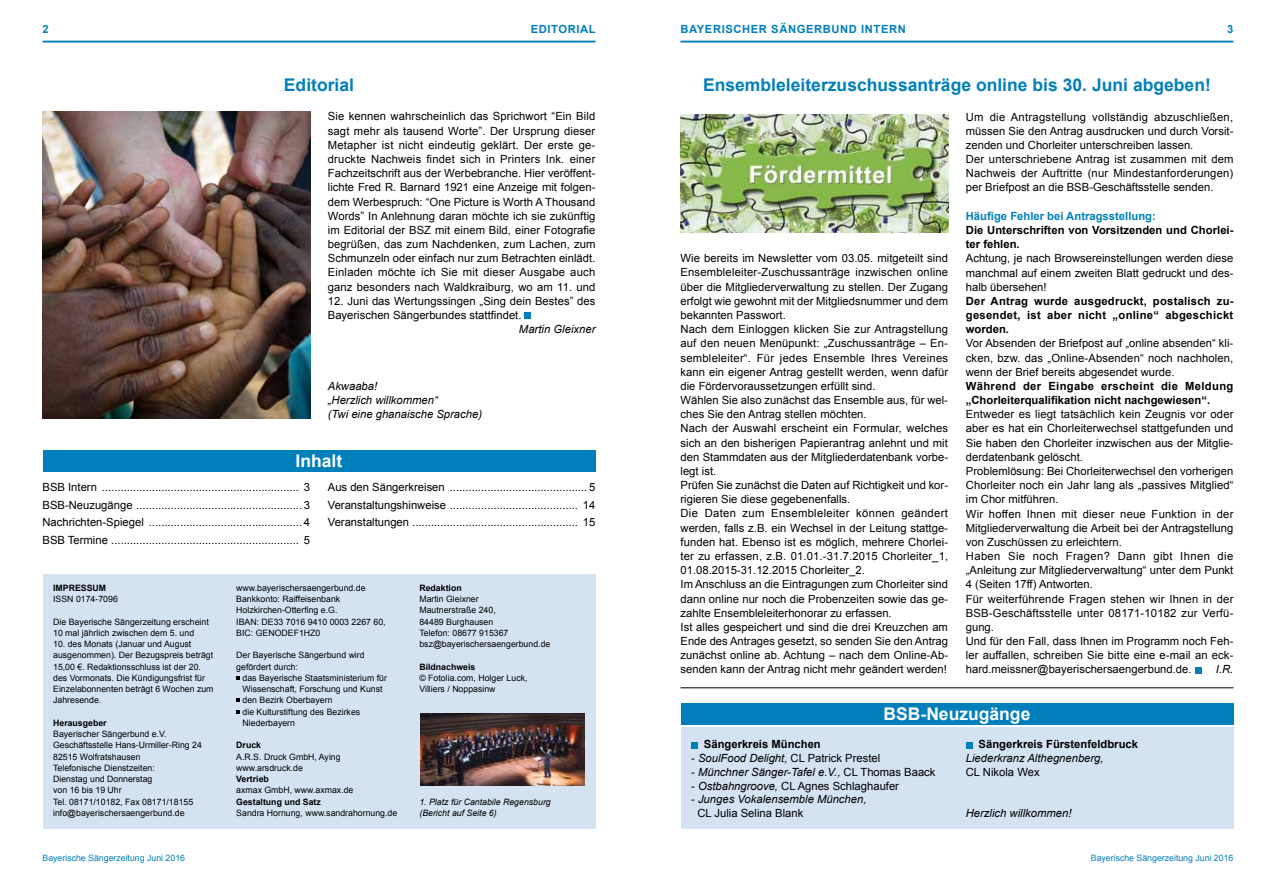
<style>
.page{position:relative;width:1276px;height:886px;background:#fff}
.page>*{position:absolute;margin:0;border:0;box-sizing:border-box;transform-origin:0 0}
.t1{font:700 17.5px "Arial";color:#007fba}
.t2{font:700 17.5px "Arial";color:#fff}
.t3{font:11.25px/14.1px "Arial";color:#000;text-align:justify}
.t4{font:700 11.25px/14.1px "Arial";letter-spacing:.005em;color:#000}
.t5{font:italic 11.25px/14.1px "Arial";color:#000}
.t6{font:700 11.25px "Arial";letter-spacing:.05em;color:#007fba}
.t7{font:700 11.25px "Arial";color:#007fba}
.t8{font:8.75px/11.2px "Arial";color:#000}
.t9{font:700 8.75px "Arial";color:#000}
.t10{font:8.75px "Arial";color:#007fba}
.t11{font:italic 8.75px/11.2px "Arial";color:#000}
.s1{font-style:italic}
.s2{font-style:normal}
</style>
<div class="page">
<hr style="left:43px;top:41px;width:552px;height:2px;background:#007fba">
<hr style="left:680px;top:41px;width:553px;height:2px;background:#007fba">
<div style="left:43px;top:574px;width:552px;height:255px;background:#d4e2f2"></div>
<svg style="left:236px;top:676px;width:4px;height:3px"></svg>
<svg style="left:236px;top:698px;width:4px;height:4px"></svg>
<svg style="left:236px;top:710px;width:4px;height:3px"></svg>
<div style="left:43px;top:451px;width:552px;height:21px;background:#007fba"></div>
<img style="left:421px;top:713px;width:164px;height:73px">
<div style="left:525px;top:312px;width:6px;height:7px;background:#007fba"></div>
<img style="left:43px;top:112px;width:267px;height:306px">
<div style="left:1194px;top:667px;width:7px;height:6px;background:#007fba"></div>
<img style="left:680px;top:114px;width:268px;height:118px">
<div style="left:680px;top:703px;width:553px;height:22px;background:#007fba"></div>
<div style="left:680px;top:728px;width:553px;height:101px;background:#d4e2f2"></div>
<svg style="left:691px;top:742px;width:6px;height:6px"></svg>
<svg style="left:966px;top:742px;width:6px;height:6px"></svg>
<hr style="left:680px;top:687px;width:553px;height:1px;background:#000">
<p class="t6" style="left:43px;top:22px;width:8px">2</p>
<p class="t6" style="left:531px;top:22px;width:66px">EDITORIAL</p>
<p class="t6" style="left:680px;top:22px;width:227px">BAYERISCHER SÄNGERBUND INTERN</p>
<p class="t6" style="left:1227px;top:22px;width:8px">3</p>
<h1 class="t1" style="left:284px;top:73px;width:72px">Editorial</h1>
<p class="t3" style="left:328px;top:110px;width:269px">Sie kennen wahrscheinlich das Sprichwort “Ein Bild sagt mehr als tausend Worte”. Der Ursprung dieser Metapher ist nicht eindeutig geklärt. Der erste ge&shy;druckte Nachweis findet sich in Printers Ink. einer Fachzeitschrift aus der Werbebranche. Hier veröffent&shy;lichte Fred R. Barnard 1921 eine Anzeige mit folgen&shy;dem Werbespruch: “One Picture is Worth A Thousand Words” In Anlehnung daran möchte ich sie zukünftig im Editorial der BSZ mit einem Bild, einer Fotografie begrüßen, das zum Nachdenken, zum Lachen, zum Schmunzeln oder einfach nur zum Betrachten einlädt.<br>Einladen möchte ich Sie mit dieser Ausgabe auch ganz besonders nach Waldkraiburg, wo am 11. und</p>
<p class="t3" style="left:328px;top:294px;width:269px">12. Juni das Wertungssingen „Sing dein Bestes” des<br>Bayerischen Sängerbundes stattfindet.</p>
<p class="t5" style="left:519px;top:322px;width:78px">Martin Gleixner</p>
<p class="t5" style="left:328px;top:379px;width:156px">Akwaaba!<br>„Herzlich willkommen“<br>(Twi eine ghanaische Sprache)</p>
<h1 class="t2" style="left:296px;top:449px;width:48px">Inhalt</h1>
<p class="t3" style="left:43px;top:478px;width:269px;line-height:17.5px">BSB Intern ............................................................... 3<br>BSB-Neuzugänge ..................................................... 3<br>Nachrichten-Spiegel ................................................. 4<br>BSB Termine ............................................................ 5</p>
<p class="t3" style="left:328px;top:478px;width:269px;line-height:17.5px">Aus den Sängerkreisen ............................................ 5<br>Veranstaltungshinweise ......................................... 14<br>Veranstaltungen ..................................................... 15</p>
<p class="t9" style="left:53px;top:582px;width:54px">IMPRESSUM</p>
<p class="t8" style="left:53px;top:593px;width:66px">ISSN 0174-7096</p>
<p class="t8" style="left:53px;top:616px;width:157px">Die Bayerische Sängerzeitung erscheint<br>10 mal jährlich zwischen dem 5. und</p>
<p class="t8" style="left:53px;top:638px;width:162px">10. des Monats (Januar und August ausgenommen). Der Bezugspreis beträgt 15,00 €. Redaktionsschluss ist der 20. des Vormonats. Die Kündigungsfrist für Einzelabonnenten beträgt 6 Wochen zum Jahresende.</p>
<p class="t9" style="left:53px;top:717px;width:55px">Herausgeber</p>
<p class="t8" style="left:53px;top:728px;width:150px">Bayerischer Sängerbund e.V.<br>Geschäftsstelle Hans-Urmiller-Ring 24<br>82515 Wolfratshausen<br>Telefonische Dienstzeiten:<br>Dienstag und Donnerstag<br>von 16 bis 19 Uhr<br>Tel. 08171/10182, Fax 08171/18155 info@bayerischersaengerbund.de</p>
<p class="t8" style="left:236px;top:582px;width:151px">www.bayerischersaengerbund.de<br>Bankkonto: Raiffeisenbank<br>Holzkirchen-Otterfing e.G.<br>IBAN: DE33 7016 9410 0003 2267 60,<br>BIC: GENODEF1HZ0</p>
<p class="t8" style="left:236px;top:650px;width:130px">Der Bayerische Sängerbund wird gefördert durch:</p>
<p class="t8" style="left:242px;top:672px;width:146px">das Bayerische Staatsministerium für<br>Wissenschaft, Forschung und Kunst den Bezirk Oberbayern<br>die Kulturstiftung des Bezirkes<br>Niederbayern</p>
<p class="t9" style="left:236px;top:739px;width:26px">Druck</p>
<p class="t8" style="left:236px;top:751px;width:106px">A.R.S. Druck GmbH, Aying www.arsdruck.de</p>
<p class="t9" style="left:236px;top:773px;width:34px">Vertrieb</p>
<p class="t8" style="left:236px;top:785px;width:119px">axmax GmbH, www.axmax.de</p>
<p class="t9" style="left:236px;top:796px;width:86px">Gestaltung und Satz</p>
<p class="t8" style="left:236px;top:807px;width:162px">Sandra Hornung, www.sandrahornung.de</p>
<p class="t9" style="left:419px;top:582px;width:44px">Redaktion</p>
<p class="t8" style="left:419px;top:593px;width:132px">Martin Gleixner<br>Mautnerstraße 240,<br>84489 Burghausen<br>Telefon: 08677 915367 bsz@bayerischersaengerbund.de</p>
<p class="t9" style="left:419px;top:661px;width:57px">Bildnachweis</p>
<p class="t8" style="left:419px;top:672px;width:110px">© Fotolia.com, Holger Luck,<br>Villiers / Noppasinw</p>
<p class="t11" style="left:419px;top:796px;width:133px">1. Platz für Cantabile Regensburg (Bericht auf Seite 6)</p>
<h1 class="t1" style="left:703px;top:73px;width:509px">Ensembleleiterzuschussanträge online bis 30. Juni abgeben!</h1>
<p class="t3" style="left:680px;top:251px;width:269px;text-align:left">Wie bereits im Newsletter vom 03.05. mitgeteilt sind Ensembleleiter-Zuschussanträge inzwischen online über die Mitgliederverwaltung zu stellen. Der Zugang erfolgt wie gewohnt mit der Mitgliedsnummer und dem bekannten Passwort.<br>Nach dem Einloggen klicken Sie zur Antragstellung auf den neuen Menüpunkt: „Zuschussanträge – En&shy;sembleleiter“. Für jedes Ensemble Ihres Vereines kann ein eigener Antrag gestellt werden, wenn dafür die Fördervoraussetzungen erfüllt sind.<br>Wählen Sie also zunächst das Ensemble aus, für wel&shy;ches Sie den Antrag stellen möchten.<br>Nach der Auswahl erscheint ein Formular, welches sich an den bisherigen Papierantrag anlehnt und mit den Stammdaten aus der Mitgliederdatenbank vorbe&shy;legt ist.<br>Prüfen Sie zunächst die Daten auf Richtigkeit und kor&shy;rigieren Sie diese gegebenenfalls.<br>Die Daten zum Ensembleleiter können geändert werden, falls z.B. ein Wechsel in der Leitung stattge&shy;funden hat. Ebenso ist es möglich, mehrere Chorlei&shy;ter zu erfassen, z.B. 01.01.-31.7.2015 Chorleiter_1, 01.08.2015-31.12.2015 Chorleiter_2.<br>Im Anschluss an die Eintragungen zum Chorleiter sind dann online nur noch die Probenzeiten sowie das ge&shy;zahlte Ensembleleiterhonorar zu erfassen.<br>Ist alles gespeichert und sind die drei Kreuzchen am Ende des Antrages gesetzt, so senden Sie den Antrag zunächst online ab. Achtung – nach dem Online-Ab&shy;senden kann der Antrag nicht mehr geändert werden!</p>
<p class="t3" style="left:966px;top:110px;width:269px;text-align:left">Um die Antragstellung vollständig abzuschließen, müssen Sie den Antrag ausdrucken und durch Vorsit&shy;zenden und Chorleiter unterschreiben lassen.<br>Der unterschriebene Antrag ist zusammen mit dem Nachweis der Auftritte (nur Mindestanforderungen) per Briefpost an die BSB-Geschäftsstelle senden.</p>
<p class="t7" style="left:966px;top:208px;width:191px">Häufige Fehler bei Antragsstellung:</p>
<p class="t4" style="left:966px;top:223px;width:269px">Die Unterschriften von Vorsitzenden und Chorlei&shy;ter fehlen.</p>
<p class="t3" style="left:966px;top:251px;width:269px">Achtung, je nach Browsereinstellungen werden diese manchmal auf einem zweiten Blatt gedruckt und des&shy;halb übersehen!</p>
<p class="t4" style="left:966px;top:294px;width:269px;text-align:justify">Der Antrag wurde ausgedruckt, postalisch zu&shy;gesendet, ist aber nicht „online“ abgeschickt worden.</p>
<p class="t3" style="left:966px;top:336px;width:269px">Vor Absenden der Briefpost auf „online absenden“ kli&shy;cken, bzw. das „Online-Absenden“ noch nachholen, wenn der Brief bereits abgesendet wurde.</p>
<p class="t4" style="left:966px;top:379px;width:269px">Während der Eingabe erscheint die Meldung „Chorleiterqualifikation nicht nachgewiesen“.</p>
<p class="t3" style="left:966px;top:407px;width:269px;text-align:left">Entweder es liegt tatsächlich kein Zeugnis vor oder aber es hat ein Chorleiterwechsel stattgefunden und Sie haben den Chorleiter inzwischen aus der Mitglie&shy;derdatenbank gelöscht.<br>Problemlösung: Bei Chorleiterwechsel den vorherigen Chorleiter noch ein Jahr lang als „passives Mitglied“ im Chor mitführen.<br>Wir hoffen Ihnen mit dieser neue Funktion in der Mitgliederverwaltung die Arbeit bei der Antragstellung von Zuschüssen zu erleichtern.<br>Haben Sie noch Fragen? Dann gibt Ihnen die „Anleitung zur Mitgliederverwaltung“ unter dem Punkt 4 (Seiten 17ff) Antworten.<br>Für weiterführende Fragen stehen wir Ihnen in der BSB-Geschäftsstelle unter 08171-10182 zur Verfü&shy;gung.<br>Und für den Fall, dass Ihnen im Programm noch Feh&shy;ler auffallen, schreiben Sie bitte eine e-mail an eck&shy;hard.meissner@bayerischersaengerbund.de.</p>
<p class="t5" style="left:1216px;top:662px;width:19px">I.R.</p>
<h1 class="t2" style="left:883px;top:702px;width:148px">BSB-Neuzugänge</h1>
<p class="t4" style="left:704px;top:737px;width:118px">Sängerkreis München</p>
<p class="t3" style="left:691px;top:751px;width:191px">- <span class="s1">SoulFood Delight,</span> CL Patrick Prestel</p>
<p class="t5" style="left:691px;top:765px;width:246px"><span class="s2">-</span> Münchner Sänger-Tafel e.V., <span class="s2">CL Thomas Baack</span></p>
<p class="t3" style="left:691px;top:778px;width:209px">- <span class="s1">Ostbahngroove,</span> CL Agnes Schlaghaufer</p>
<p class="t5" style="left:697px;top:792px;width:171px;line-height:13.8px;text-indent:-6px"><span class="s2">-</span> Junges Vokalensemble München,<br><span class="s2">CL Julia Selina Blank</span></p>
<p class="t4" style="left:978px;top:737px;width:161px">Sängerkreis Fürstenfeldbruck</p>
<p class="t5" style="left:966px;top:751px;width:139px">Liederkranz Althegnenberg,</p>
<p class="t3" style="left:966px;top:765px;width:75px">CL Nikola Wex</p>
<p class="t5" style="left:966px;top:806px;width:107px">Herzlich willkommen!</p>
<p class="t10" style="left:43px;top:852px;width:144px">Bayerische Sängerzeitung Juni 2016</p>
<p class="t10" style="left:1091px;top:852px;width:144px">Bayerische Sängerzeitung Juni 2016</p>
</div>
